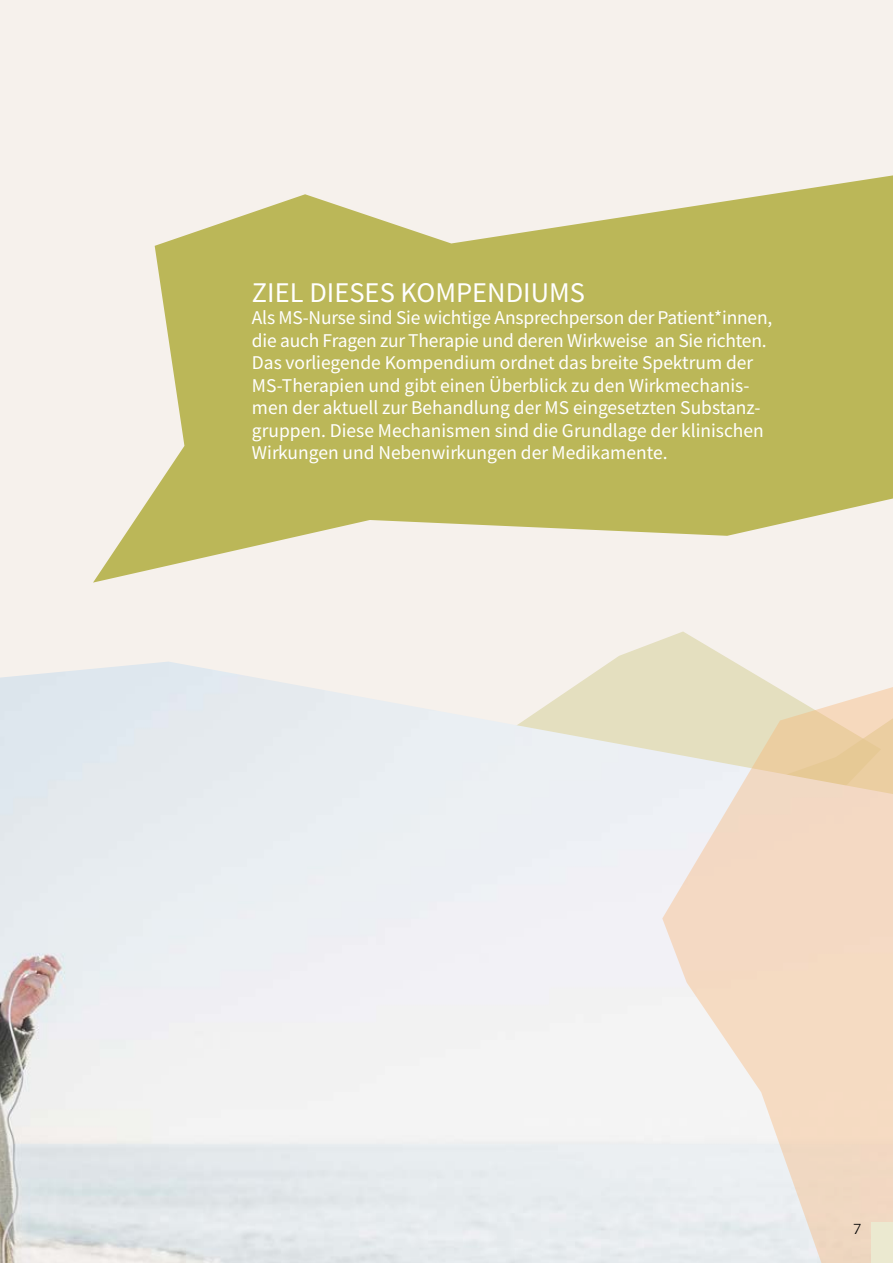
<style>
.page{position:relative;width:893px;height:1263px;background:#f6f1ec}
.page>*{position:absolute;margin:0;border:0;box-sizing:border-box;transform-origin:0 0}
.t1{font:28.5px "Source Sans Variable";color:#fff}
.t2{font:19.5px/22.5px "Source Sans Variable";color:#fff}
.t3{font:13.5px "Apex New";color:#000}
</style>
<div class="page">
<svg style="left:610px;top:631px;width:124px;height:31px;fill:#e5e0c1"></svg>
<svg style="left:93px;top:175px;width:800px;height:408px;fill:#bbb758"></svg>
<img style="left:0;top:662px;width:771px;height:601px">
<svg style="left:662px;top:684px;width:231px;height:579px;fill:#f4dbc3"></svg>
<div style="left:872px;top:1221px;width:21px;height:42px;background:#ebe9d0"></div>
<h1 class="t1" style="left:252px;top:275px;width:335px">ZIEL DIESES KOMPENDIUMS</h1>
<p class="t2" style="left:252px;top:306px;width:522px">Als MS-Nurse sind Sie wichtige Ansprechperson der Patient*innen, die auch Fragen zur Therapie und deren Wirkweise an Sie richten.<br>Das vorliegende Kompendium ordnet das breite Spektrum der MS-Therapien und gibt einen Überblick zu den Wirkmechanis&shy;men der aktuell zur Behandlung der MS eingesetzten Substanz&shy;gruppen. Diese Mechanismen sind die Grundlage der klinischen Wirkungen und Nebenwirkungen der Medikamente.</p>
<p class="t3" style="left:853px;top:1221px;width:9px">7</p>
</div>
